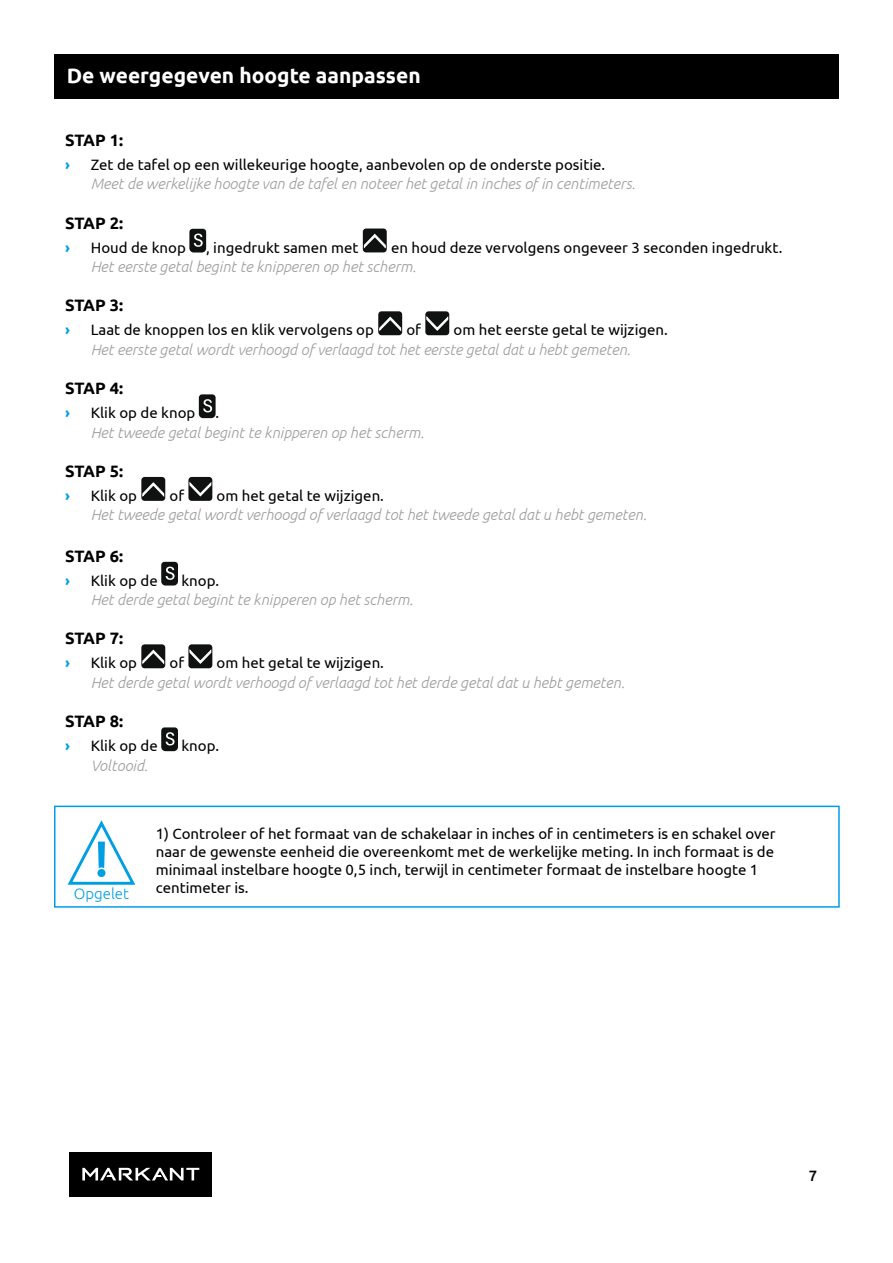
<style>
.page{position:relative;width:893px;height:1263px;background:#fff}
.page>*{position:absolute;margin:0;border:0;box-sizing:border-box;transform-origin:0 0}
.t1{font:700 21px "Ubuntu";color:#fff}
.t2{font:700 16.5px "Ubuntu";letter-spacing:-.02em;color:#000}
.t3{font:15px/18px "Ubuntu";color:#000}
.t4{font:italic 300 15px "Ubuntu";color:#9d9d9c}
.t5{font:700 15px "Ubuntu";color:#009fe3}
.t6{font:300 15px "Ubuntu";color:#009fe3}
.t7{font:500 15px "Ubuntu";color:#000}
</style>
<div class="page">
<div style="left:70px;top:1152px;width:142px;height:44px;background:#000"></div>
<svg style="left:82px;top:1168px;width:117px;height:12px"></svg>
<div style="left:54px;top:806px;width:786px;height:102px;border:2px solid #009fe3"></div>
<svg style="left:189px;top:229px;width:17px;height:23px"></svg>
<div style="left:363px;top:228px;width:24px;height:24px;background:#0f1211;border-radius:3px"></div>
<svg style="left:363px;top:233px;width:23px;height:16px"></svg>
<div style="left:378px;top:311px;width:24px;height:24px;background:#0f1211;border-radius:3px"></div>
<svg style="left:379px;top:316px;width:22px;height:15px"></svg>
<div style="left:425px;top:311px;width:24px;height:24px;background:#0f1211;border-radius:3px"></div>
<svg style="left:426px;top:316px;width:23px;height:15px"></svg>
<svg style="left:199px;top:394px;width:17px;height:24px"></svg>
<div style="left:141px;top:477px;width:24px;height:24px;background:#0f1211;border-radius:3px"></div>
<svg style="left:142px;top:482px;width:22px;height:15px"></svg>
<div style="left:188px;top:477px;width:24px;height:24px;background:#0f1211;border-radius:3px"></div>
<svg style="left:189px;top:481px;width:23px;height:16px"></svg>
<svg style="left:161px;top:562px;width:17px;height:23px"></svg>
<div style="left:141px;top:644px;width:24px;height:24px;background:#0f1211;border-radius:3px"></div>
<svg style="left:142px;top:649px;width:22px;height:15px"></svg>
<div style="left:188px;top:644px;width:24px;height:24px;background:#0f1211;border-radius:3px"></div>
<svg style="left:189px;top:649px;width:23px;height:15px"></svg>
<svg style="left:161px;top:727px;width:17px;height:24px"></svg>
<div style="left:54px;top:54px;width:785px;height:44px;background:#000"></div>
<svg style="left:67px;top:820px;width:69px;height:65px"></svg>
<h1 class="t1" style="left:67px;top:63px;width:356px">De weergegeven hoogte aanpassen</h1>
<p class="t2" style="left:65px;top:130px;width:59px">STAP 1:</p>
<p class="t5" style="left:65px;top:155px;width:6px">›</p>
<p class="t3" style="left:91px;top:155px;width:516px">Zet de tafel op een willekeurige hoogte, aanbevolen op de onderste positie.</p>
<p class="t4" style="left:91px;top:175px;width:546px">Meet de werkelijke hoogte van de tafel en noteer het getal in inches of in centimeters.</p>
<p class="t2" style="left:65px;top:213px;width:59px">STAP 2:</p>
<p class="t5" style="left:65px;top:238px;width:6px">›</p>
<p class="t3" style="left:91px;top:238px;width:97px">Houd de knop</p>
<p class="t3" style="left:206px;top:238px;width:154px">, ingedrukt samen met</p>
<p class="t3" style="left:391px;top:238px;width:393px">en houd deze vervolgens ongeveer 3 seconden ingedrukt.</p>
<p class="t4" style="left:91px;top:258px;width:327px">Het eerste getal begint te knipperen op het scherm.</p>
<p class="t2" style="left:65px;top:295px;width:59px">STAP 3:</p>
<p class="t5" style="left:65px;top:321px;width:6px">›</p>
<p class="t3" style="left:91px;top:320px;width:285px">Laat de knoppen los en klik vervolgens op</p>
<p class="t3" style="left:406px;top:320px;width:16px">of</p>
<p class="t3" style="left:453px;top:320px;width:216px">om het eerste getal te wijzigen.</p>
<p class="t4" style="left:91px;top:340px;width:541px">Het eerste getal wordt verhoogd of verlaagd tot het eerste getal dat u hebt gemeten.</p>
<p class="t2" style="left:65px;top:378px;width:59px">STAP 4:</p>
<p class="t5" style="left:65px;top:404px;width:6px">›</p>
<p class="t3" style="left:91px;top:403px;width:106px">Klik op de knop</p>
<p class="t3" style="left:216px;top:403px;width:5px">.</p>
<p class="t4" style="left:91px;top:423px;width:335px">Het tweede getal begint te knipperen op het scherm.</p>
<p class="t2" style="left:65px;top:461px;width:59px">STAP 5:</p>
<p class="t5" style="left:65px;top:486px;width:6px">›</p>
<p class="t3" style="left:91px;top:486px;width:48px">Klik op</p>
<p class="t3" style="left:170px;top:486px;width:16px">of</p>
<p class="t3" style="left:217px;top:486px;width:169px">om het getal te wijzigen.</p>
<p class="t4" style="left:91px;top:506px;width:557px">Het tweede getal wordt verhoogd of verlaagd tot het tweede getal dat u hebt gemeten.</p>
<p class="t2" style="left:65px;top:546px;width:59px">STAP 6:</p>
<p class="t5" style="left:65px;top:571px;width:6px">›</p>
<p class="t3" style="left:91px;top:571px;width:68px">Klik op de</p>
<p class="t3" style="left:181px;top:571px;width:39px">knop.</p>
<p class="t4" style="left:91px;top:591px;width:324px">Het derde getal begint te knipperen op het scherm.</p>
<p class="t2" style="left:65px;top:628px;width:59px">STAP 7:</p>
<p class="t5" style="left:65px;top:654px;width:6px">›</p>
<p class="t3" style="left:91px;top:653px;width:48px">Klik op</p>
<p class="t3" style="left:170px;top:653px;width:16px">of</p>
<p class="t3" style="left:217px;top:653px;width:169px">om het getal te wijzigen.</p>
<p class="t4" style="left:91px;top:673px;width:535px">Het derde getal wordt verhoogd of verlaagd tot het derde getal dat u hebt gemeten.</p>
<p class="t2" style="left:65px;top:711px;width:59px">STAP 8:</p>
<p class="t5" style="left:65px;top:737px;width:6px">›</p>
<p class="t3" style="left:91px;top:736px;width:68px">Klik op de</p>
<p class="t3" style="left:181px;top:736px;width:39px">knop.</p>
<p class="t4" style="left:91px;top:756px;width:59px">Voltooid.</p>
<p class="t6" style="left:74px;top:885px;width:57px">Opgelet</p>
<p class="t3" style="left:156px;top:824px;width:621px">1) Controleer of het formaat van de schakelaar in inches of in centimeters is en schakel over naar de gewenste eenheid die overeenkomt met de werkelijke meting. In inch formaat is de minimaal instelbare hoogte 0,5 inch, terwijl in centimeter formaat de instelbare hoogte 1 centimeter is.</p>
<p class="t7" style="left:809px;top:1166px;width:10px">7</p>
</div>
